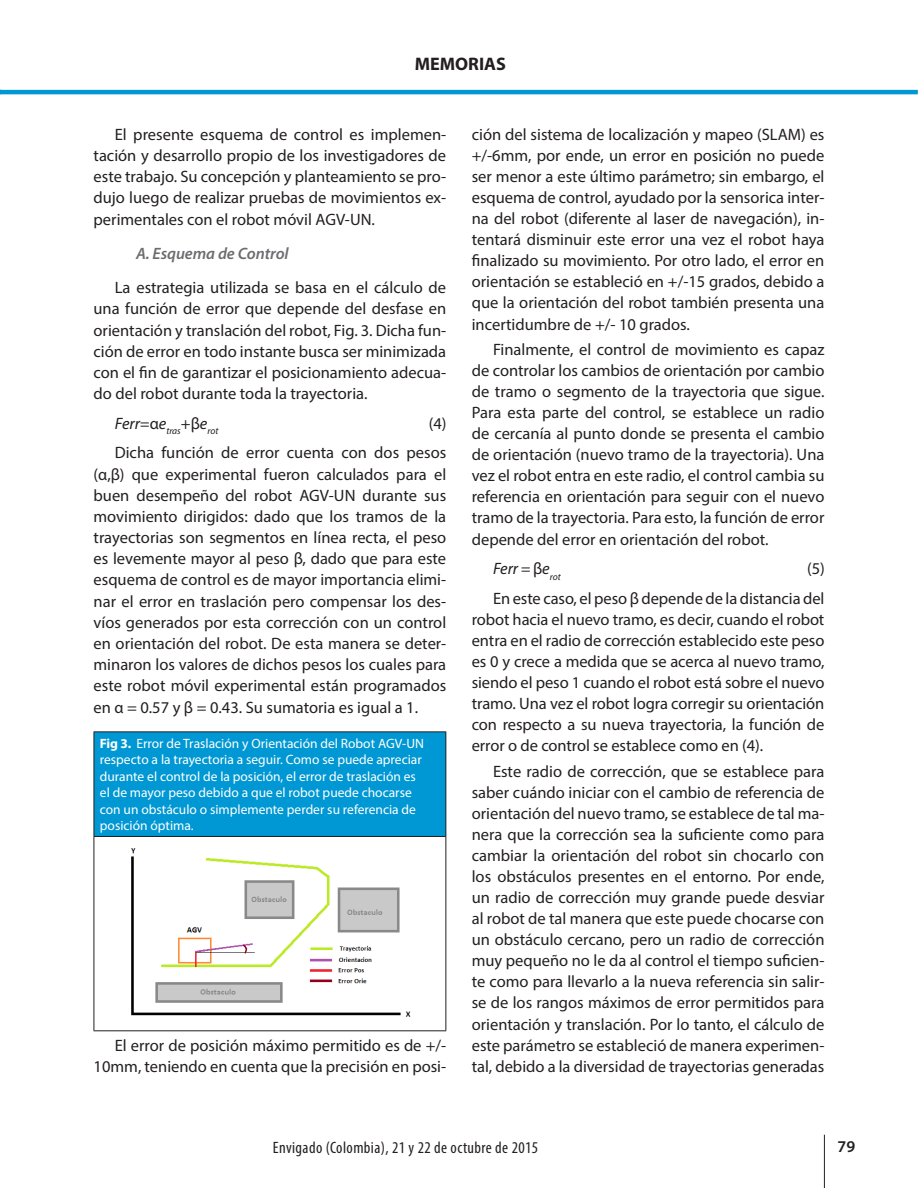
<style>
.page{position:relative;width:918px;height:1188px;background:#fff}
.page>*{position:absolute;margin:0;border:0;box-sizing:border-box;transform-origin:0 0}
.t1{font:700 18.15px "Myriad Pro";color:#231f20}
.t2{font:16.5px/21px "Myriad Pro";color:#231f20;text-align:justify}
.t3{font:condensed 16.5px "Myriad Pro";letter-spacing:.025em;color:#231f20}
.t4{font:italic 16.5px "Myriad Pro";color:#231f20}
.t5{font:italic 600 16.5px "Myriad Pro";letter-spacing:-.005em;color:#6c6d70}
.t6{font:600 16.5px "Myriad Pro";color:#231f20}
.t7{font:13.5px/16.5px "Myriad Pro";color:#fffefc}
.s1{font-style:normal}
.s2{font-weight:700}
</style>
<div class="page">
<hr style="left:0;top:90px;width:918px;height:4px;background:#0098d4">
<hr style="left:824px;top:1135px;width:1px;height:53px;background:#231f20">
<div style="left:94px;top:732px;width:352px;height:104px;background:#0098d4"></div>
<hr style="left:94px;top:731px;width:352px;height:1px;background:#231f20">
<hr style="left:94px;top:732px;width:1px;height:104px;background:#231f20">
<hr style="left:94px;top:836px;width:351px;height:1px;background:#231f20">
<hr style="left:445px;top:732px;width:1px;height:104px;background:#231f20">
<hr style="left:94px;top:837px;width:1px;height:193px;background:#231f20">
<hr style="left:445px;top:836px;width:1px;height:194px;background:#231f20">
<hr style="left:94px;top:1030px;width:352px;height:1px;background:#231f20">
<img style="left:131px;top:848px;width:280px;height:169px">
<p class="t1" style="left:415px;top:52px;width:93px">MEMORIAS</p>
<p class="t2" style="left:94px;top:124px;width:354px;text-indent:21px">El presente esquema de control es implemen&shy;tación y desarrollo propio de los investigadores de este trabajo. Su concepción y planteamiento se pro&shy;dujo luego de realizar pruebas de movimientos ex&shy;perimentales con el robot móvil AGV-UN.</p>
<p class="t5" style="left:136px;top:243px;width:154px">A. Esquema de Control</p>
<p class="t2" style="left:94px;top:277px;width:354px;text-indent:21px">La estrategia utilizada se basa en el cálculo de una función de error que depende del desfase en orientación y translación del robot, Fig. 3. Dicha fun&shy;ción de error en todo instante busca ser minimizada con el fin de garantizar el posicionamiento adecua&shy;do del robot durante toda la trayectoria.</p>
<p class="t4" style="left:115px;top:413px;width:105px">Ferr=<span class="s1">α</span>e<sub>tras</sub><span class="s1">+β</span>e<sub>rot</sub></p>
<p class="t2" style="left:115px;top:408px;width:333px;line-height:29.7px;text-align:right">(4)<br>Dicha función de error cuenta con dos pesos</p>
<p class="t2" style="left:94px;top:463px;width:354px">(α,β) que experimental fueron calculados para el buen desempeño del robot AGV-UN durante sus movimiento dirigidos: dado que los tramos de la trayectorias son segmentos en línea recta, el peso es levemente mayor al peso β, dado que para este esquema de control es de mayor importancia elimi&shy;nar el error en traslación pero compensar los des&shy;víos generados por esta corrección con un control en orientación del robot. De esta manera se deter&shy;minaron los valores de dichos pesos los cuales para este robot móvil experimental están programados en α = 0.57 y β = 0.43. Su sumatoria es igual a 1.</p>
<p class="t7" style="left:100px;top:735px;width:326px"><span class="s2">Fig 3.</span> Error de Traslación y Orientación del Robot AGV-UN respecto a la trayectoria a seguir. Como se puede apreciar durante el control de la posición, el error de traslación es el de mayor peso debido a que el robot puede chocarse con un obstáculo o simplemente perder su referencia de posición óptima.</p>
<p class="t2" style="left:94px;top:1034px;width:354px;text-align:right">El error de posición máximo permitido es de +/-<br>10mm, teniendo en cuenta que la precisión en posi-</p>
<p class="t2" style="left:472px;top:124px;width:354px">ción del sistema de localización y mapeo (SLAM) es +/-6mm, por ende, un error en posición no puede ser menor a este último parámetro; sin embargo, el esquema de control, ayudado por la sensorica inter&shy;na del robot (diferente al laser de navegación), in&shy;tentará disminuir este error una vez el robot haya finalizado su movimiento. Por otro lado, el error en orientación se estableció en +/-15 grados, debido a que la orientación del robot también presenta una incertidumbre de +/- 10 grados.</p>
<p class="t2" style="left:472px;top:339px;width:354px;text-indent:21px">Finalmente, el control de movimiento es capaz de controlar los cambios de orientación por cambio de tramo o segmento de la trayectoria que sigue.<br>Para esta parte del control, se establece un radio de cercanía al punto donde se presenta el cambio de orientación (nuevo tramo de la trayectoria). Una vez el robot entra en este radio, el control cambia su referencia en orientación para seguir con el nuevo tramo de la trayectoria. Para esto, la función de error depende del error en orientación del robot.</p>
<p class="t4" style="left:493px;top:558px;width:69px">Ferr = <span class="s1">β</span>e<sub>rot</sub></p>
<p class="t2" style="left:493px;top:554px;width:333px;line-height:29.5px;text-align:right">(5)<br>En este caso, el peso β depende de la distancia del</p>
<p class="t2" style="left:472px;top:609px;width:354px">robot hacia el nuevo tramo, es decir, cuando el robot entra en el radio de corrección establecido este peso es 0 y crece a medida que se acerca al nuevo tramo, siendo el peso 1 cuando el robot está sobre el nuevo tramo. Una vez el robot logra corregir su orientación con respecto a su nueva trayectoria, la función de error o de control se establece como en (4).</p>
<p class="t2" style="left:472px;top:760px;width:354px;text-indent:21px">Este radio de corrección, que se establece para saber cuándo iniciar con el cambio de referencia de orientación del nuevo tramo, se establece de tal ma&shy;nera que la corrección sea la suficiente como para cambiar la orientación del robot sin chocarlo con los obstáculos presentes en el entorno. Por ende, un radio de corrección muy grande puede desviar al robot de tal manera que este puede chocarse con un obstáculo cercano, pero un radio de corrección muy pequeño no le da al control el tiempo suficien&shy;te como para llevarlo a la nueva referencia sin salir&shy;se de los rangos máximos de error permitidos para orientación y translación. Por lo tanto, el cálculo de este parámetro se estableció de manera experimen&shy;tal, debido a la diversidad de trayectorias generadas</p>
<p class="t3" style="left:273px;top:1138px;width:267px">Envigado (Colombia), 21 y 22 de octubre de 2015</p>
<p class="t6" style="left:838px;top:1136px;width:19px">79</p>
</div>
